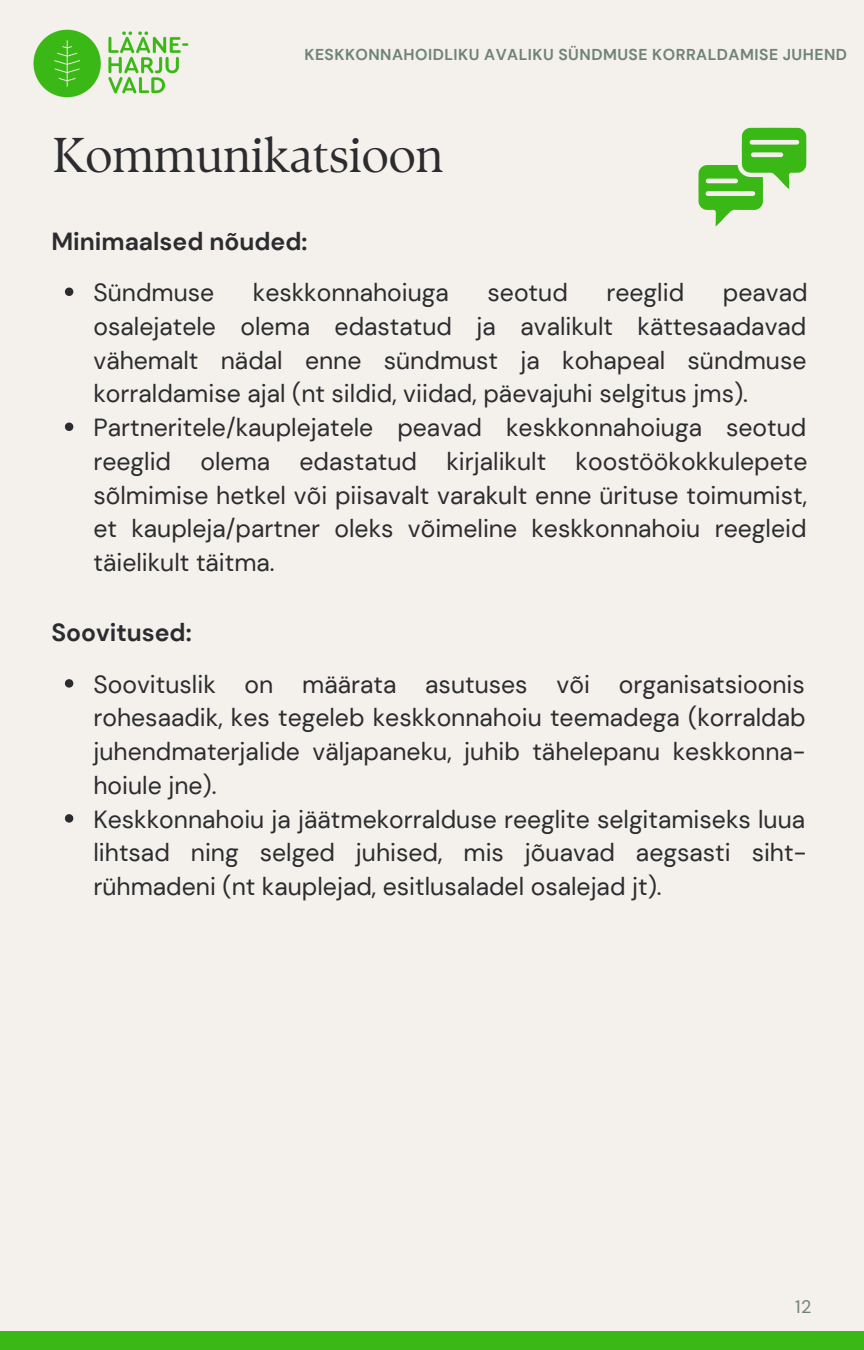
<style>
.page{position:relative;width:864px;height:1350px;background:#f4f0eb}
.page>*{position:absolute;margin:0;border:0;box-sizing:border-box;transform-origin:0 0}
.t1{font:48.82px "TY Serif D";color:#2b2c30}
.t2{font:24.75px/33.8px "DM Sans";color:#2b2c30;text-align:justify}
.t3{font:700 24.75px "DM Sans";color:#2b2c30}
.t4{font:18px "DM Sans";color:#6f8377}
.t5{font:700 15.75px "DM Sans";letter-spacing:.03em;color:#6f8377}
</style>
<div class="page">
<img style="left:33px;top:29px;width:156px;height:69px">
<div style="left:0;top:1331px;width:864px;height:19px;background:#3ab916"></div>
<svg style="left:698px;top:128px;width:108px;height:99px"></svg>
<svg style="left:65px;top:288px;width:8px;height:8px"></svg>
<svg style="left:65px;top:423px;width:8px;height:8px"></svg>
<svg style="left:65px;top:679px;width:8px;height:9px"></svg>
<svg style="left:65px;top:814px;width:8px;height:9px"></svg>
<p class="t5" style="left:304px;top:44px;width:544px">KESKKONNAHOIDLIKU AVALIKU SÜNDMUSE KORRALDAMISE JUHEND</p>
<p class="t1" style="left:53px;top:126px;width:392px">Kommunikatsioon</p>
<p class="t3" style="left:51px;top:225px;width:258px">Minimaalsed nõuded:</p>
<p class="t2" style="left:93px;top:276px;width:122px">Sündmuse</p>
<p class="t2" style="left:253px;top:276px;width:198px">keskkonnahoiuga</p>
<p class="t2" style="left:488px;top:276px;width:82px">seotud</p>
<p class="t2" style="left:607px;top:276px;width:79px">reeglid</p>
<p class="t2" style="left:93px;top:276px;width:716px;text-indent:629px">peavad osalejatele olema edastatud ja avalikult kättesaadavad vähemalt nädal enne sündmust ja kohapeal sündmuse korraldamise ajal (nt sildid, viidad, päevajuhi selgitus jms).</p>
<p class="t2" style="left:93px;top:411px;width:716px">Partneritele/kauplejatele peavad keskkonnahoiuga seotud reeglid olema edastatud kirjalikult koostöökokkulepete sõlmimise hetkel või piisavalt varakult enne ürituse toimumist, et kaupleja/partner oleks võimeline keskkonnahoiu reegleid täielikult täitma.</p>
<p class="t3" style="left:51px;top:617px;width:142px">Soovitused:</p>
<p class="t2" style="left:93px;top:667px;width:714px">Soovituslik on määrata asutuses või organisatsioonis rohesaadik, kes tegeleb keskkonnahoiu teemadega (korraldab juhendmaterjalide väljapaneku, juhib tähelepanu keskkonna&shy;hoiule jne).</p>
<p class="t2" style="left:93px;top:802px;width:714px">Keskkonnahoiu ja jäätmekorralduse reeglite selgitamiseks luua lihtsad ning selged juhised, mis jõuavad aegsasti siht&shy;rühmadeni (nt kauplejad, esitlusaladel osalejad jt).</p>
<p class="t4" style="left:795px;top:1295px;width:18px">12</p>
</div>
